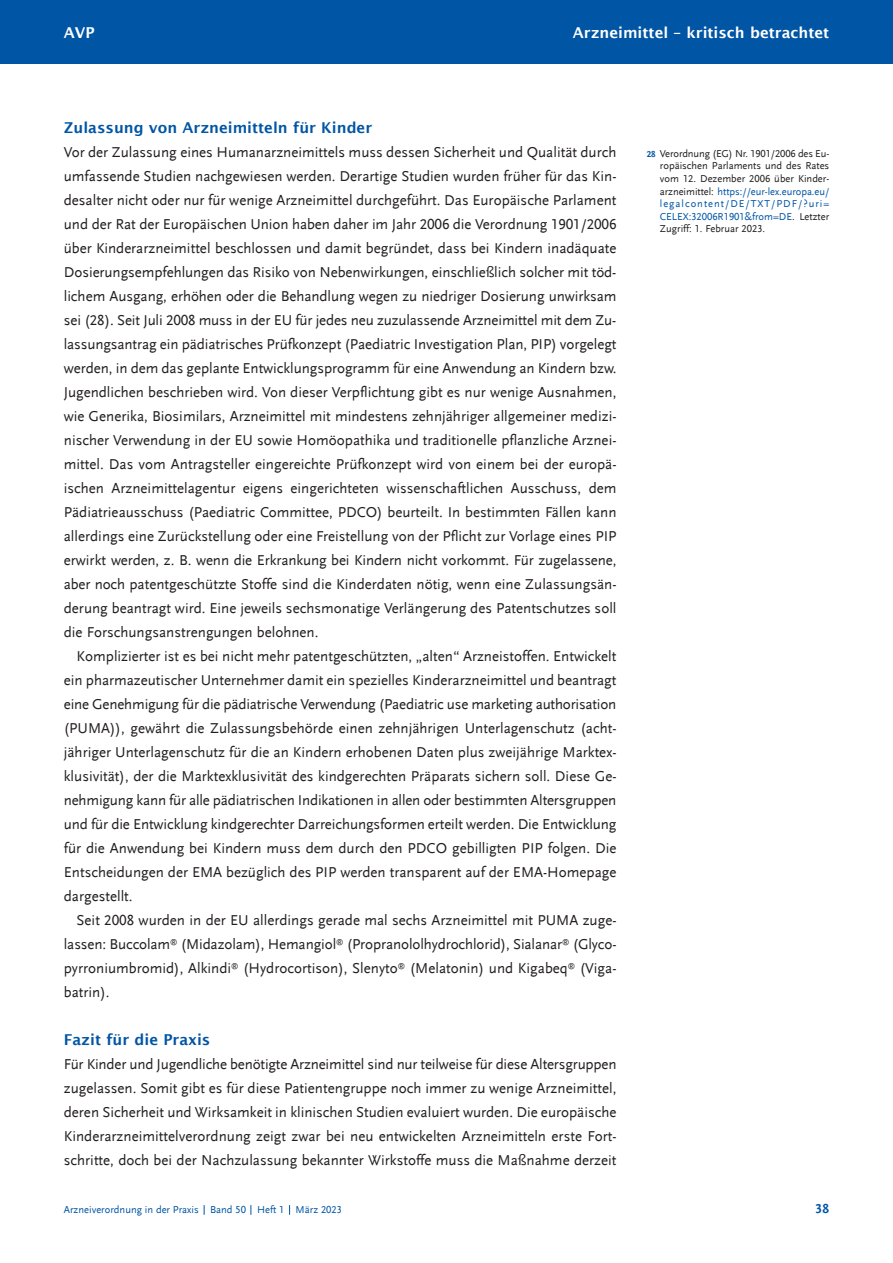
<style>
.page{position:relative;width:893px;height:1263px;background:#fff}
.page>*{position:absolute;margin:0;border:0;box-sizing:border-box;transform-origin:0 0}
.t1{font:15px/24px "Scala Sans LF";color:#231f20;text-align:justify}
.t2{font:600 15px "Lucida Sans";color:#0155a5}
.t3{font:600 15px "Lucida Sans";color:#fff}
.t4{font:700 13.5px "Scala Sans LF";color:#0155a5}
.t5{font:10.5px/12.6px "Scala Sans LF";color:#231f20;text-align:justify}
.t6{font:10.5px "Scala Sans LF";color:#0155a5}
.s1{font-weight:700;font-size:9px;color:#0155a5}
.s2{color:#0155a5}
</style>
<div class="page">
<div style="left:0;top:0;width:893px;height:64px;background:#0155a5"></div>
<p class="t3" style="left:64px;top:24px;width:32px">AVP</p>
<p class="t3" style="left:573px;top:24px;width:258px">Arzneimittel – kritisch betrachtet</p>
<p class="t2" style="left:64px;top:119px;width:310px">Zulassung von Arzneimitteln für Kinder</p>
<p class="t1" style="left:64px;top:140px;width:554px">Vor der Zulassung eines Humanarzneimittels muss dessen Sicherheit und Qualität durch umfassende Studien nachgewiesen werden. Derartige Studien wurden früher für das Kin&shy;desalter nicht oder nur für wenige Arzneimittel durchgeführt. Das Europäische Parlament und der Rat der Europäischen Union haben daher im Jahr 2006 die Verordnung 1901/2006 über Kin der arzneimittel beschlossen und damit begründet, dass bei Kindern inadäquate Dosierungsempfehlungen das Risiko von Nebenwirkungen, einschließlich solcher mit töd - lichem Ausgang, erhöhen oder die Behandlung wegen zu niedriger Dosierung unwirksam sei (28). Seit Juli 2008 muss in der EU für jedes neu zuzulassende Arzneimittel mit dem Zu - lassungs antrag ein pädiatrisches Prüfkonzept (Paediatric Investigation Plan, PIP) vorgelegt werden, in dem das geplante Entwicklungsprogramm für eine Anwendung an Kindern bzw.<br>Jugend lichen beschrieben wird. Von dieser Verpflichtung gibt es nur wenige Ausnahmen, wie Generika, Biosimilars, Arzneimittel mit mindestens zehnjähriger allgemeiner medizi&shy;nischer Verwendung in der EU sowie Homöopathika und traditionelle pflanzliche Arznei&shy;mittel. Das vom Antragsteller eingereichte Prüfkonzept wird von einem bei der euro pä - ischen Arzneimittelagentur eigens eingerichteten wissenschaftlichen Ausschuss, dem Pä dia trieausschuss (Paediatric Committee, PDCO) beurteilt. In bestimmten Fällen kann allerdings eine Zurückstellung oder eine Freistellung von der Pflicht zur Vorlage eines PIP erwirkt werden, z. B. wenn die Erkrankung bei Kindern nicht vorkommt. Für zugelassene, aber noch patentgeschützte Stoffe sind die Kinderdaten nötig, wenn eine Zulassungsän&shy;derung beantragt wird. Eine jeweils sechsmonatige Verlängerung des Patentschutzes soll die Forschungsanstrengungen belohnen.</p>
<p class="t1" style="left:64px;top:644px;width:554px;text-indent:13px">Komplizierter ist es bei nicht mehr patentgeschützten, „alten“ Arzneistoffen. Entwickelt ein pharmazeutischer Unternehmer damit ein spezielles Kinderarzneimittel und beantragt eine Genehmigung für die pädiatrische Verwendung (Paediatric use marketing authorisation (PUMA)), gewährt die Zulassungsbehörde einen zehnjährigen Unterlagenschutz (acht&shy;jähriger Unterlagenschutz für die an Kindern erhobenen Daten plus zweijährige Marktex&shy;klusivität), der die Marktexklusivität des kindgerechten Präparats sichern soll. Diese Ge&shy;nehmigung kann für alle pädiatrischen Indikationen in allen oder bestimmten Altersgruppen und für die Entwicklung kindgerechter Darreichungsformen erteilt werden. Die Entwicklung für die Anwendung bei Kindern muss dem durch den PDCO gebilligten PIP folgen. Die Entscheidungen der EMA bezüglich des PIP werden transparent auf der EMA-Homepage dargestellt.</p>
<p class="t1" style="left:64px;top:908px;width:554px;text-indent:13px">Seit 2008 wurden in der EU allerdings gerade mal sechs Arzneimittel mit PUMA zuge&shy;lassen: Buccolam<sup>®</sup> (Midazolam), Hemangiol<sup>®</sup> (Propranololhydrochlorid), Sialanar<sup>®</sup> (Glyco - pyrroniumbromid), Alkindi<sup>®</sup> (Hydrocortison), Slenyto<sup>®</sup> (Melatonin) und Kigabeq<sup>®</sup> (Viga&shy;batrin).</p>
<p class="t2" style="left:64px;top:1031px;width:148px">Fazit für die Praxis</p>
<p class="t1" style="left:64px;top:1052px;width:554px">Für Kinder und Jugendliche benötigte Arzneimittel sind nur teilweise für diese Altersgruppen zugelassen. Somit gibt es für diese Patientengruppe noch immer zu wenige Arzneimittel, deren Sicherheit und Wirksamkeit in klinischen Studien evaluiert wurden. Die europäische Kinderarzneimittelverordnung zeigt zwar bei neu entwickelten Arzneimitteln erste Fort&shy;schritte, doch bei der Nachzulassung bekannter Wirkstoffe muss die Maßnahme derzeit</p>
<p class="t5" style="left:660px;top:147px;width:171px;text-indent:-13px"><span class="s1">28</span> Verordnung (EG) Nr. 1901/2006 des Eu&shy;ropäischen Parlaments und des Rates vom 12. Dezember 2006 über Kinder&shy;arzneimittel: <span class="s2">https://eur-lex.europa.eu/ legalcontent/DE/TXT/PDF/?uri= CELEX:32006R1901&amp;from=DE</span>. Letzter Zugriff: 1. Februar 2023.</p>
<p class="t6" style="left:64px;top:1204px;width:280px">Arzneiverordnung in der Praxis Band 50 Heft 1 März 2023</p>
<p class="t4" style="left:816px;top:1201px;width:15px">38</p>
</div>
